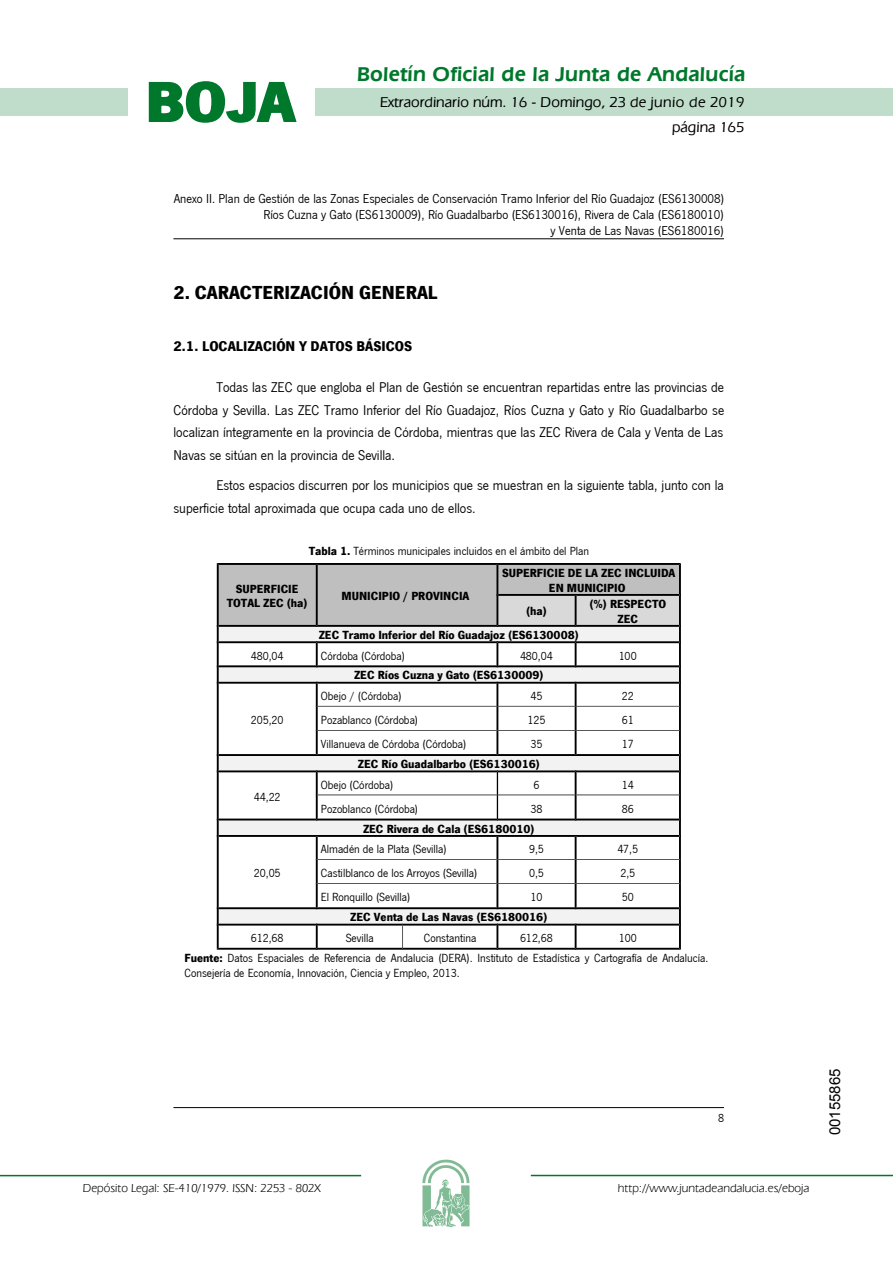
<style>
.page{position:relative;width:893px;height:1263px;background:#fff}
.page>*{position:absolute;margin:0;border:0;box-sizing:border-box;transform-origin:0 0}
.t1{font:700 57.75px "News Got T";color:#00782c;scale:1.14 1}
.t2{font:600 21px "Eras IT Cby BT";letter-spacing:.01em;color:#00782c}
.t3{font:700 19.5px "News Got T";color:#000}
.t4{font:500 15px/24.5px "Eras IT Cby BT";color:#000;text-align:right}
.t5{font:15px "Arial";color:#000}
.t6{font:14.55px/22.8px "News Got T";color:#000;text-align:justify}
.t7{font:700 14.55px "News Got T";color:#000}
.t8{font:13.35px/16px "News Got T";color:#000;text-align:right}
.t9{font:12.15px/15px "News Got T";color:#000}
.t10{font:700 12.15px/14.5px "News Got T";color:#000;text-align:center}
.t11{font:12px "Eras IT Cby BT";color:#000}
.s1{font-weight:700}
</style>
<div class="page">
<div style="left:315px;top:88px;width:577px;height:28px;background:#bfddca"></div>
<div style="left:0;top:88px;width:128px;height:28px;background:#bfddca"></div>
<hr style="left:0;top:1175px;width:361px;height:1px;background:#00782c">
<svg style="left:422px;top:1159px;width:47px;height:68px"></svg>
<hr style="left:531px;top:1175px;width:361px;height:1px;background:#00782c">
<svg style="left:148px;top:81px;width:149px;height:42px"></svg>
<hr style="left:173px;top:238px;width:551px;height:1px;background:#000">
<hr style="left:173px;top:1107px;width:551px;height:1px;background:#000">
<svg style="left:217px;top:563px;width:464px;height:387px"></svg>
<h1 class="t1" style="left:145px;top:68px;width:133px">BOJA</h1>
<h2 class="t2" style="left:357px;top:62px;width:390px">Boletín Oficial de la Junta de Andalucía</h2>
<p class="t4" style="left:380px;top:90px;width:366px">Extraordinario núm. 16 - Domingo, 23 de junio de 2019 página 165</p>
<p class="t8" style="left:174px;top:191px;width:552px">Anexo II. Plan de Gestión de las Zonas Especiales de Conservación Tramo Inferior del Río Guadajoz (ES6130008)<br>Ríos Cuzna y Gato (ES6130009), Río Guadalbarbo (ES6130016), Rivera de Cala (ES6180010)<br>y Venta de Las Navas (ES6180016)</p>
<h3 class="t3" style="left:173px;top:281px;width:265px">2. CARACTERIZACIÓN GENERAL</h3>
<p class="t7" style="left:173px;top:337px;width:240px">2.1. LOCALIZACIÓN Y DATOS BÁSICOS</p>
<p class="t6" style="left:173px;top:376px;width:552px;text-indent:43px">Todas las ZEC que engloba el Plan de Gestión se encuentran repartidas entre las provincias de Córdoba y Sevilla. Las ZEC Tramo Inferior del Río Guadajoz, Ríos Cuzna y Gato y Río Guadalbarbo se localizan íntegramente en la provincia de Córdoba, mientras que las ZEC Rivera de Cala y Venta de Las Navas se sitúan en la provincia de Sevilla.</p>
<p class="t6" style="left:173px;top:475px;width:552px;text-indent:43px">Estos espacios discurren por los municipios que se muestran en la siguiente tabla, junto con la superficie total aproximada que ocupa cada uno de ellos.</p>
<p class="t9" style="left:309px;top:544px;width:282px"><span class="s1">Tabla 1.</span> Términos municipales incluidos en el ámbito del Plan</p>
<p class="t10" style="left:502px;top:566px;width:175px">SUPERFICIE DE LA ZEC INCLUIDA<br>EN MUNICIPIO</p>
<p class="t10" style="left:526px;top:604px;width:22px">(ha)</p>
<p class="t10" style="left:589px;top:597px;width:78px">(%) RESPECTO<br>ZEC</p>
<p class="t10" style="left:319px;top:628px;width:261px">ZEC Tramo Inferior del Río Guadajoz (ES6130008)</p>
<p class="t10" style="left:227px;top:581px;width:82px">SUPERFICIE<br>TOTAL ZEC (ha)</p>
<p class="t10" style="left:341px;top:588px;width:129px">MUNICIPIO / PROVINCIA</p>
<p class="t9" style="left:251px;top:648px;width:34px">480,04</p>
<p class="t9" style="left:321px;top:648px;width:85px">Córdoba (Córdoba)</p>
<p class="t9" style="left:520px;top:648px;width:34px">480,04</p>
<p class="t9" style="left:618px;top:648px;width:19px">100</p>
<p class="t10" style="left:354px;top:668px;width:191px">ZEC Ríos Cuzna y Gato (ES6130009)</p>
<p class="t9" style="left:251px;top:713px;width:34px">205,20</p>
<p class="t9" style="left:321px;top:689px;width:82px">Obejo / (Córdoba)</p>
<p class="t9" style="left:530px;top:689px;width:13px">45</p>
<p class="t9" style="left:622px;top:689px;width:13px">22</p>
<p class="t9" style="left:321px;top:713px;width:99px">Pozablanco (Córdoba)</p>
<p class="t9" style="left:527px;top:713px;width:19px">125</p>
<p class="t9" style="left:622px;top:713px;width:13px">61</p>
<p class="t9" style="left:321px;top:737px;width:147px">Villanueva de Córdoba (Córdoba)</p>
<p class="t9" style="left:530px;top:737px;width:13px">35</p>
<p class="t9" style="left:622px;top:737px;width:13px">17</p>
<p class="t10" style="left:358px;top:757px;width:184px">ZEC Río Guadalbarbo (ES6130016)</p>
<p class="t9" style="left:254px;top:789px;width:28px">44,22</p>
<p class="t9" style="left:254px;top:866px;width:28px">20,05</p>
<p class="t9" style="left:321px;top:777px;width:74px">Obejo (Córdoba)</p>
<p class="t9" style="left:533px;top:777px;width:7px">6</p>
<p class="t9" style="left:622px;top:777px;width:13px">14</p>
<p class="t9" style="left:321px;top:801px;width:99px">Pozoblanco (Córdoba)</p>
<p class="t9" style="left:530px;top:801px;width:13px">38</p>
<p class="t9" style="left:622px;top:801px;width:13px">86</p>
<p class="t10" style="left:363px;top:821px;width:173px">ZEC Rivera de Cala (ES6180010)</p>
<p class="t9" style="left:321px;top:842px;width:127px">Almadén de la Plata (Sevilla)</p>
<p class="t9" style="left:529px;top:842px;width:16px">9,5</p>
<p class="t9" style="left:617px;top:842px;width:22px">47,5</p>
<p class="t9" style="left:321px;top:866px;width:158px">Castilblanco de los Arroyos (Sevilla)</p>
<p class="t9" style="left:529px;top:866px;width:16px">0,5</p>
<p class="t9" style="left:620px;top:866px;width:16px">2,5</p>
<p class="t9" style="left:321px;top:890px;width:91px">El Ronquillo (Sevilla)</p>
<p class="t9" style="left:530px;top:890px;width:13px">10</p>
<p class="t9" style="left:622px;top:890px;width:13px">50</p>
<p class="t10" style="left:350px;top:910px;width:199px">ZEC Venta de Las Navas (ES6180016)</p>
<p class="t9" style="left:251px;top:930px;width:34px">612,68</p>
<p class="t9" style="left:346px;top:930px;width:29px">Sevilla</p>
<p class="t9" style="left:424px;top:930px;width:54px">Constantina</p>
<p class="t9" style="left:520px;top:930px;width:34px">612,68</p>
<p class="t9" style="left:618px;top:930px;width:19px">100</p>
<p class="t9" style="left:184px;top:951px;width:525px"><span class="s1">Fuente:</span> Datos Espaciales de Referencia de Andalucia (DERA). Instituto de Estadística y Cartografía de Andalucía.<br>Consejería de Economía, Innovación, Ciencia y Empleo, 2013.</p>
<p class="t9" style="left:718px;top:1110px;width:7px">8</p>
<p class="t11" style="left:83px;top:1181px;width:239px">Depósito Legal: SE-410/1979. ISSN: 2253 - 802X</p>
<p class="t11" style="left:618px;top:1181px;width:193px">http://www.juntadeandalucia.es/eboja</p>
<p class="t5" style="left:825px;top:1135px;width:68px;rotate:-90deg">00155865</p>
</div>
